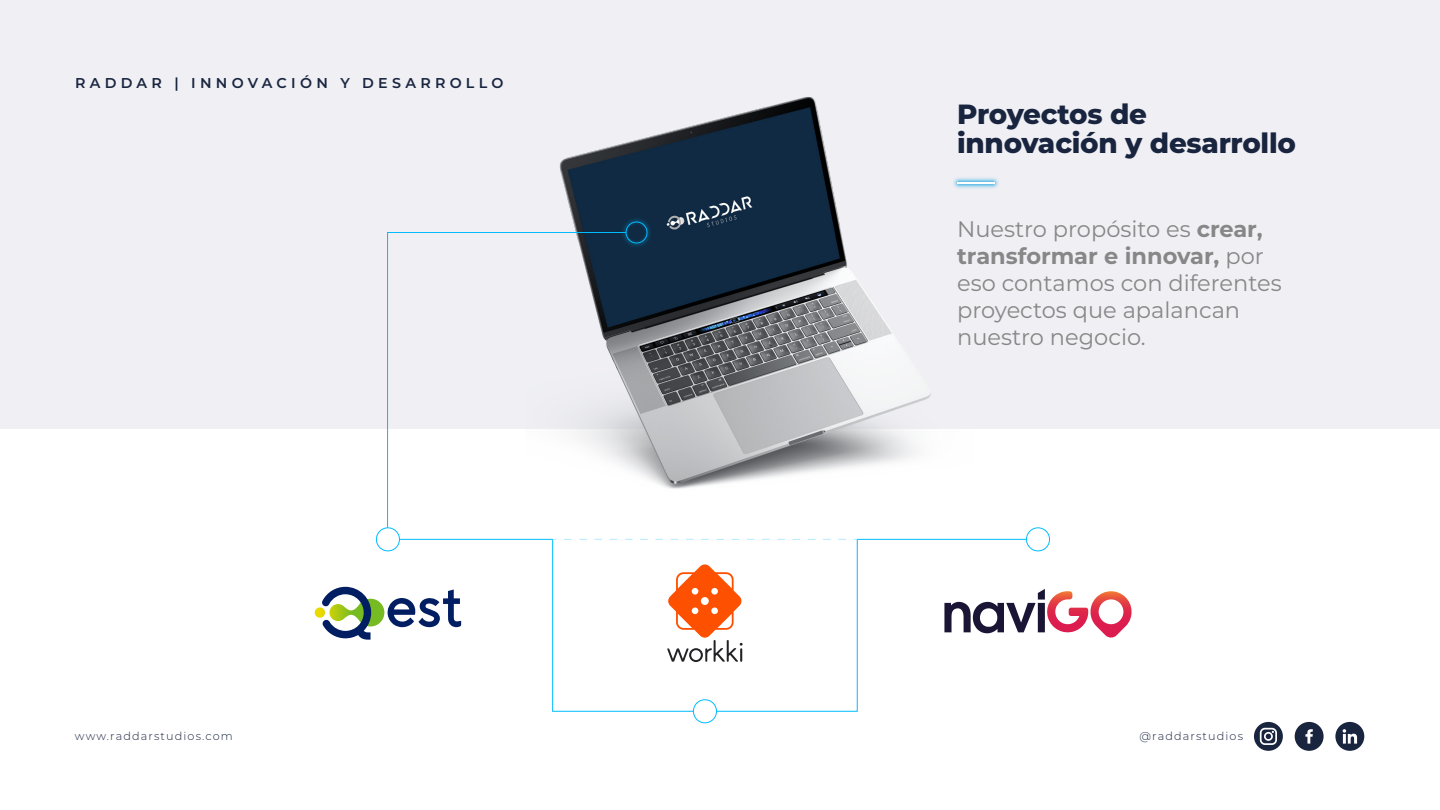
<style>
.page{position:relative;width:1440px;height:810px;background:#fff}
.page>*{position:absolute;margin:0;border:0;box-sizing:border-box;transform-origin:0 0}
.t1{font:800 27.75px/28.8px "Montserrat";letter-spacing:-.01em;color:#19253f}
.t2{font:22.5px/27px "Montserrat";color:#878787}
.t3{font:600 14.25px "Montserrat";letter-spacing:.3em;color:#19253f}
.t4{font:300 11.25px "Montserrat";letter-spacing:.1em;color:#19253f}
.s1{font-weight:700}
</style>
<div class="page">
<div style="left:0;top:0;width:1440px;height:428px;background:#efeff4"></div>
<img style="left:559px;top:97px;width:415px;height:392px">
<svg style="left:944px;top:589px;width:188px;height:49px"></svg>
<svg style="left:315px;top:587px;width:146px;height:53px"></svg>
<div style="left:376px;top:527px;width:24px;height:24px;border:1px solid #00bcff;border-radius:50%"></div>
<svg style="left:387px;top:232px;width:240px;height:297px"></svg>
<img style="left:598px;top:194px;width:77px;height:77px">
<div style="left:626px;top:222px;width:21px;height:21px;border:1px solid #00bcff;border-radius:50%"></div>
<hr style="left:857px;top:539px;width:181px;height:1px;background:#00bcff">
<hr style="left:399px;top:539px;width:154px;height:1px;background:#00bcff">
<div style="left:693px;top:699px;width:24px;height:24px;border:1px solid #00bcff;border-radius:50%"></div>
<div style="left:1026px;top:528px;width:24px;height:23px;background:#fff;border-radius:50%"></div>
<div style="left:1026px;top:527px;width:24px;height:24px;border:1px solid #00bcff;border-radius:50%"></div>
<svg style="left:552px;top:539px;width:306px;height:173px"></svg>
<img style="left:929px;top:154px;width:70px;height:58px">
<hr style="left:957px;top:182px;width:38px;height:2px;background:#fff">
<svg style="left:1335px;top:722px;width:29px;height:29px"></svg>
<svg style="left:1295px;top:722px;width:29px;height:29px"></svg>
<svg style="left:1254px;top:722px;width:29px;height:29px"></svg>
<p class="t3" style="left:75px;top:73px;width:430px">RADDAR | INNOVACIÓN Y DESARROLLO</p>
<p class="t1" style="left:957px;top:99px;width:340px">Proyectos de innovación y desarrollo</p>
<p class="t2" style="left:957px;top:215px;width:326px">Nuestro propósito es <span class="s1">crear, transformar e innovar,</span> por eso contamos con diferentes proyectos que apalancan nuestro negocio.</p>
<p class="t4" style="left:75px;top:728px;width:159px">www.raddarstudios.com</p>
<p class="t4" style="left:1140px;top:728px;width:105px">@raddarstudios</p>
</div>
